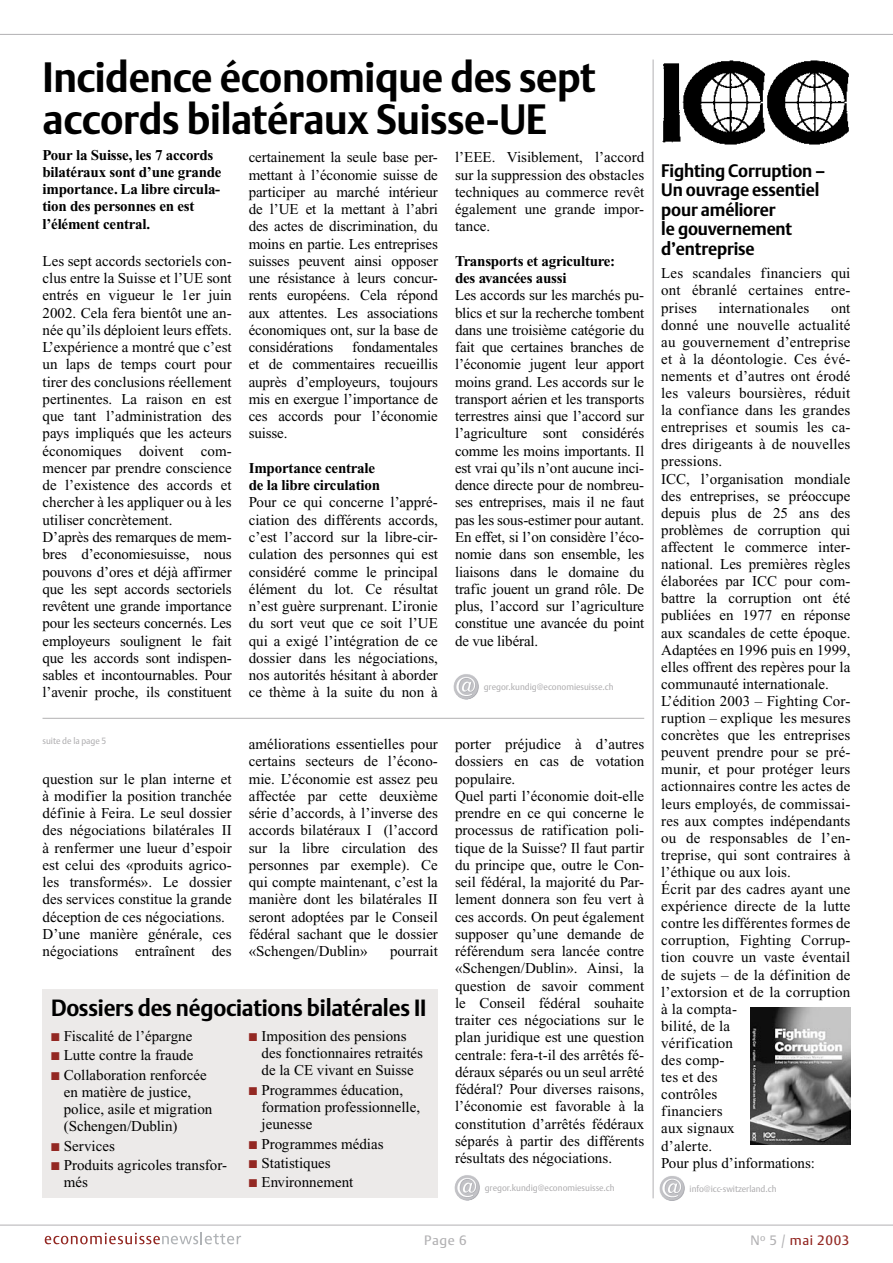
<style>
.page{position:relative;width:893px;height:1263px;background:#fff}
.page>*{position:absolute;margin:0;border:0;box-sizing:border-box;transform-origin:0 0}
._01_Haupt-Titel{font:700 42px/42px "DTL Argo T";letter-spacing:-.01em;color:#000;scale:.95 1}
._02_Titel_Innenseiten{font:700 23.25px "DTL Argo T";letter-spacing:-.01em;color:#000;scale:.95 1}
._03_Titel_klein{font:700 18px/19.5px "DTL Argo T";letter-spacing:-.01em;color:#000;scale:.95 1}
._05_Grundtext_Grundlinenraster{font:15px/17.2px "Times New Roman";color:#000;text-align:justify}
._06_Grundtext_frei{font:15px/17.1px "Times New Roman";color:#000}
._04_Lead{font:700 15px/17.2px "Times New Roman";letter-spacing:-.015em;color:#000}
.alt_4_Zwischentitel{font:700 15px/17.2px "Times New Roman";letter-spacing:-.015em;color:#000}
.t1{font:13.5px "DTL Argo T";letter-spacing:.05em;color:#932823}
.t2{font:13.5px "DTL Argo T";color:#b2b1b3}
.alt_3_Kontaktschrift{font:9px "DTL Argo T";color:#b2b1b3;scale:.95 1}
.alt_8_Kontaktschrift{font:9px "DTL Argo T";color:#b2b1b3;scale:.95 1}
.s1{color:#b2b1b3}
</style>
<div class="page">
<hr style="left:0;top:34px;width:893px;height:1px;background:#b2b1b3">
<hr style="left:0;top:1225px;width:893px;height:1px;background:#b2b1b3">
<svg style="left:45px;top:1232px;width:196px;height:12px"></svg>
<hr style="left:653px;top:60px;width:1px;height:1138px;background:#b2b1b3">
<hr style="left:43px;top:718px;width:601px;height:1px;background:#b2b1b3">
<div style="left:43px;top:989px;width:395px;height:209px;background:#eceae9"></div>
<img style="left:454px;top:1175px;width:26px;height:26px">
<img style="left:453px;top:674px;width:26px;height:26px">
<img style="left:659px;top:1176px;width:26px;height:25px">
<img style="left:750px;top:1007px;width:100px;height:137px">
<img style="left:662px;top:60px;width:187px;height:85px">
<p class="_01_Haupt-Titel" style="left:43px;top:56px;width:584px">Incidence économique des sept accords bilatéraux Suisse-UE</p>
<p class="_04_Lead" style="left:43px;top:146px;width:181px">Pour la Suisse, les 7 accords bilatéraux sont d’une grande importance. La libre circula&shy;tion des personnes en est l’élément central.</p>
<p class="_05_Grundtext_Grundlinenraster" style="left:43px;top:252px;width:191px">Les sept accords sectoriels con&shy;clus entre la Suisse et l’UE sont entrés en vigueur le 1er juin 2002. Cela fera bientôt une an&shy;née qu’ils déploient leurs effets.<br>L’expérience a montré que c’est un laps de temps court pour tirer des conclusions réellement pertinentes. La raison en est que tant l’administration des pays impliqués que les acteurs économiques doivent com&shy;mencer par prendre conscience de l’existence des accords et chercher à les appliquer ou à les utiliser concrètement.</p>
<p class="_05_Grundtext_Grundlinenraster" style="left:43px;top:528px;width:191px">D’après des remarques de mem&shy;bres d’economiesuisse, nous pouvons d’ores et déjà affirmer que les sept accords sectoriels revêtent une grande importance pour les secteurs concernés. Les employeurs soulignent le fait que les accords sont indispen&shy;sables et incontournables. Pour l’avenir proche, ils constituent</p>
<p class="_05_Grundtext_Grundlinenraster" style="left:249px;top:149px;width:191px">certainement la seule base per&shy;mettant à l’économie suisse de participer au marché intérieur de l’UE et la mettant à l’abri des actes de discrimination, du moins en partie. Les entreprises suisses peuvent ainsi opposer une résistance à leurs concur&shy;rents européens. Cela répond aux attentes. Les associations économiques ont, sur la base de considérations</p>
<p class="_05_Grundtext_Grundlinenraster" style="left:455px;top:149px;width:191px">l’EEE. Visiblement, l’accord sur la suppression des obstacles techniques au commerce revêt également une grande impor&shy;tance.</p>
<p class="alt_4_Zwischentitel" style="left:455px;top:252px;width:162px">Transports et agriculture: des avancées aussi</p>
<p class="_05_Grundtext_Grundlinenraster" style="left:455px;top:287px;width:191px">Les accords sur les marchés pu&shy;blics et sur la recherche tombent dans une troisième catégorie du fait que certaines branches de l’économie jugent leur apport moins grand. Les accords sur le transport aérien et les transports terrestres ainsi que l’accord sur l’agriculture sont considérés comme les moins importants. Il est vrai qu’ils n’ont aucune inci&shy;dence directe pour de nombreu&shy;ses entreprises, mais il ne faut pas les sous-estimer pour autant.<br>En effet, si l’on considère l’éco&shy;nomie dans son ensemble, les liaisons dans le domaine du trafic jouent un grand rôle. De plus, l’accord sur l’agriculture constitue une avancée du point de vue libéral.</p>
<p class="alt_3_Kontaktschrift" style="left:484px;top:681px;width:138px">gregor.kundig@economiesuisse.ch</p>
<p class="_05_Grundtext_Grundlinenraster" style="left:249px;top:339px;width:191px;text-indent:104px">fondamentales et de commentaires recueillis auprès d’employeurs, toujours mis en exergue l’importance de ces accords pour l’économie suisse.</p>
<p class="alt_4_Zwischentitel" style="left:249px;top:459px;width:133px">Importance centrale de la libre circulation</p>
<p class="_05_Grundtext_Grundlinenraster" style="left:249px;top:494px;width:191px">Pour ce qui concerne l’appré&shy;ciation des différents accords, c’est l’accord sur la libre-cir&shy;culation des personnes qui est considéré comme le principal élément du lot. Ce résultat n’est guère surprenant. L’ironie du sort veut que ce soit l’UE qui a exigé l’intégration de ce dossier dans les négociations, nos autorités hésitant à aborder ce thème à la suite du non à</p>
<p class="alt_8_Kontaktschrift" style="left:43px;top:735px;width:69px">suite de la page 5</p>
<p class="_05_Grundtext_Grundlinenraster" style="left:43px;top:770px;width:191px">question sur le plan interne et à modifier la position tranchée définie à Feira. Le seul dossier des négociations bilatérales II à renfermer une lueur d’espoir est celui des «produits agrico&shy;les transformés». Le dossier des services constitue la grande déception de ces négociations.</p>
<p class="_05_Grundtext_Grundlinenraster" style="left:43px;top:925px;width:191px">D’une manière générale, ces négociations entraînent des</p>
<p class="_05_Grundtext_Grundlinenraster" style="left:249px;top:735px;width:191px">améliorations essentielles pour certains secteurs de l’écono&shy;mie. L’économie est assez peu affectée par cette deuxième série d’accords, à l’inverse des accords bilatéraux I (l’accord sur la libre circulation des personnes par exemple). Ce qui compte maintenant, c’est la manière dont les bilatérales II seront adoptées par le Conseil fédéral sachant que le dossier «Schengen/Dublin»</p>
<p class="_05_Grundtext_Grundlinenraster" style="left:390px;top:942px;width:49px">pourrait</p>
<p class="_02_Titel_Innenseiten" style="left:51px;top:993px;width:397px">Dossiers des négociations bilatérales II</p>
<p class="_06_Grundtext_frei" style="left:64px;top:1027px;width:130px">Fiscalité de l’épargne</p>
<p class="_06_Grundtext_frei" style="left:64px;top:1047px;width:131px">Lutte contre la fraude</p>
<p class="_06_Grundtext_frei" style="left:64px;top:1066px;width:150px">Collaboration renforcée en matière de justice, police, asile et migration (Schengen/Dublin)</p>
<p class="_06_Grundtext_frei" style="left:64px;top:1137px;width:53px">Services</p>
<p class="_06_Grundtext_frei" style="left:64px;top:1156px;width:165px">Produits agricoles transfor&shy;més</p>
<p class="_06_Grundtext_frei" style="left:261px;top:1027px;width:163px">Imposition des pensions des fonctionnaires retraités de la CE vivant en Suisse</p>
<p class="_06_Grundtext_frei" style="left:261px;top:1081px;width:160px">Programmes éducation, formation professionnelle, jeunesse</p>
<p class="_06_Grundtext_frei" style="left:261px;top:1135px;width:123px">Programmes médias</p>
<p class="_06_Grundtext_frei" style="left:261px;top:1154px;width:71px">Statistiques</p>
<p class="_06_Grundtext_frei" style="left:261px;top:1174px;width:93px">Environnement</p>
<p class="_05_Grundtext_Grundlinenraster" style="left:455px;top:735px;width:191px">porter préjudice à d’autres dossiers en cas de votation populaire.</p>
<p class="_05_Grundtext_Grundlinenraster" style="left:455px;top:787px;width:191px">Quel parti l’économie doit-elle prendre en ce qui concerne le processus de ratification poli&shy;tique de la Suisse? Il faut partir du principe que, outre le Con&shy;seil fédéral, la majorité du Par&shy;lement donnera son feu vert à ces accords. On peut également supposer qu’une demande de référendum sera lancée contre «Schengen/Dublin». Ainsi, la question de savoir comment le Conseil fédéral souhaite traiter ces négociations sur le plan juridique est une question centrale: fera-t-il des arrêtés fé&shy;déraux séparés ou un seul arrêté fédéral? Pour diverses raisons, l’économie est favorable à la constitution d’arrêtés fédéraux séparés à partir des différents résultats des négociations.</p>
<p class="alt_3_Kontaktschrift" style="left:485px;top:1182px;width:138px">gregor.kundig@economiesuisse.ch</p>
<p class="_03_Titel_klein" style="left:661px;top:161px;width:174px">Fighting Corruption –<br>Un ouvrage essentiel pour améliorer<br>le gouvernement d’entreprise</p>
<p class="_06_Grundtext_frei" style="left:661px;top:265px;width:191px;text-align:justify">Les scandales financiers qui ont ébranlé certaines entre&shy;prises</p>
<p class="_06_Grundtext_frei" style="left:719px;top:299px;width:92px">internationales</p>
<p class="_06_Grundtext_frei" style="left:661px;top:299px;width:191px;text-align:justify;text-indent:170px">ont donné une nouvelle actualité au gouvernement d’entreprise et à la déontologie. Ces évé&shy;nements et d’autres ont érodé les valeurs boursières, réduit la confiance dans les grandes entreprises et soumis les ca&shy;dres dirigeants à de nouvelles pressions.</p>
<p class="_06_Grundtext_frei" style="left:661px;top:470px;width:191px;text-align:justify">ICC, l’organisation mondiale des entreprises, se préoccupe depuis plus de 25 ans des problèmes de corruption qui affectent le commerce inter&shy;national. Les premières règles élaborées par ICC pour com&shy;battre la corruption ont été publiées en 1977 en réponse aux scandales de cette époque.<br>Adaptées en 1996 puis en 1999, elles offrent des repères pour la communauté internationale.</p>
<p class="_06_Grundtext_frei" style="left:661px;top:692px;width:191px;text-align:justify">L’édition 2003 – Fighting Cor&shy;ruption – explique les mesures concrètes que les entreprises peuvent prendre pour se pré&shy;munir, et pour protéger leurs actionnaires contre les actes de leurs employés, de commissai&shy;res aux comptes indépendants ou de responsables de l’en&shy;treprise, qui sont contraires à l’éthique ou aux lois.</p>
<p class="_06_Grundtext_frei" style="left:661px;top:880px;width:191px;text-align:justify">Écrit par des cadres ayant une expérience directe de la lutte contre les différentes formes de corruption, Fighting Corrup&shy;tion couvre un vaste éventail de sujets – de la définition de</p>
<p class="_06_Grundtext_frei" style="left:661px;top:983px;width:191px">l’extorsion et de la corruption</p>
<p class="_06_Grundtext_frei" style="left:661px;top:1000px;width:155px">à la compta-<br>bilité, de la<br>vérification<br>des comp-<br>tes et des<br>contrôles<br>financiers<br>aux signaux<br>d’alerte.<br>Pour plus d’informations:</p>
<p class="alt_8_Kontaktschrift" style="left:690px;top:1183px;width:93px">info@icc-switzerland.ch</p>
<p class="t2" style="left:424px;top:1232px;width:44px">Page 6</p>
<p class="t1" style="left:751px;top:1232px;width:100px"><span class="s1">N</span><sup>o</sup> <span class="s1">5 /</span> mai 2003</p>
</div>
